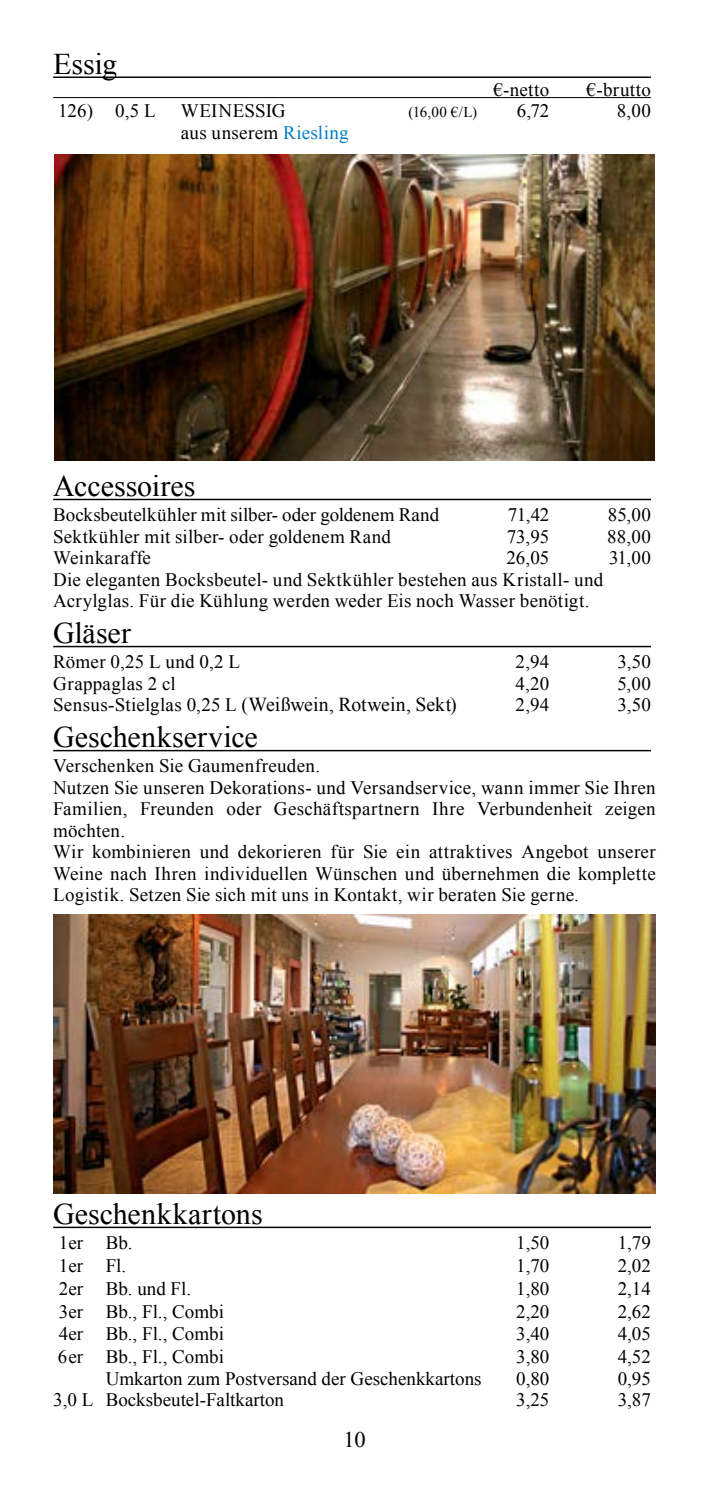
<style>
.page{position:relative;width:709px;height:1489px;background:#fff}
.page>*{position:absolute;margin:0;border:0;box-sizing:border-box;transform-origin:0 0}
.t1{font:30px "Times New Roman";color:#000}
.t2{font:22.25px "Times New Roman";color:#000}
.t3{font:19.75px "Times New Roman";color:#000}
.t4{font:19px/21.5px "Times New Roman";letter-spacing:.01em;color:#000}
.t5{font:15px "Times New Roman";color:#000}
.s1{color:#007dc5}
.s2{font-size:19px}
</style>
<div class="page">
<hr style="left:53px;top:76px;width:598px;height:2px;background:#000">
<hr style="left:53px;top:97px;width:598px;height:1px;background:#000">
<hr style="left:53px;top:498px;width:598px;height:2px;background:#000">
<hr style="left:53px;top:645px;width:598px;height:2px;background:#000">
<hr style="left:53px;top:749px;width:598px;height:2px;background:#000">
<hr style="left:53px;top:1226px;width:598px;height:1px;background:#000">
<img style="left:53px;top:914px;width:602px;height:279px">
<img style="left:54px;top:154px;width:601px;height:306px">
<h1 class="t1" style="left:53px;top:44px;width:65px">Essig</h1>
<p class="t4" style="left:493px;top:78px;width:57px">€-netto</p>
<p class="t4" style="left:586px;top:78px;width:66px">€-brutto</p>
<p class="t4" style="left:58px;top:100px;width:99px">126) 0,5 L</p>
<p class="t4" style="left:181px;top:100px;width:106px">WEINESSIG</p>
<p class="t5" style="left:408px;top:102px;width:70px">(16,00 €/L)</p>
<p class="t4" style="left:517px;top:100px;width:34px">6,72</p>
<p class="t4" style="left:617px;top:100px;width:36px">8,00</p>
<p class="t4" style="left:181px;top:121px;width:169px">aus unserem <span class="s1">Riesling</span></p>
<h1 class="t1" style="left:53px;top:466px;width:144px">Accessoires</h1>
<p class="t4" style="left:53px;top:504px;width:387px">Bocksbeutelkühler mit silber- oder goldenem Rand</p>
<p class="t4" style="left:508px;top:504px;width:43px">71,42</p>
<p class="t4" style="left:608px;top:504px;width:44px">85,00</p>
<p class="t4" style="left:53px;top:525px;width:339px">Sektkühler mit silber- oder goldenem Rand</p>
<p class="t4" style="left:507px;top:525px;width:44px">73,95</p>
<p class="t4" style="left:607px;top:525px;width:45px">88,00</p>
<p class="t4" style="left:53px;top:547px;width:99px">Weinkaraffe</p>
<p class="t4" style="left:506px;top:547px;width:45px">26,05</p>
<p class="t4" style="left:609px;top:547px;width:43px">31,00</p>
<p class="t4" style="left:53px;top:568px;width:552px">Die eleganten Bocksbeutel- und Sektkühler bestehen aus Kristall- und<br>Acrylglas. Für die Kühlung werden weder Eis noch Wasser benötigt.</p>
<h1 class="t1" style="left:53px;top:613px;width:79px">Gläser</h1>
<p class="t4" style="left:53px;top:651px;width:188px">Römer 0,25 L und 0,2 L</p>
<p class="t4" style="left:515px;top:651px;width:36px">2,94</p>
<p class="t4" style="left:617px;top:651px;width:35px">3,50</p>
<p class="t4" style="left:53px;top:672px;width:124px">Grappaglas 2 cl</p>
<p class="t4" style="left:515px;top:672px;width:35px">4,20</p>
<p class="t4" style="left:617px;top:672px;width:35px">5,00</p>
<p class="t3" style="left:53px;top:691px;width:405px"><span class="s2">Sensus-Stielglas 0,25 L</span> (Weißwein, Rotwein, Sekt)</p>
<p class="t4" style="left:515px;top:694px;width:36px">2,94</p>
<p class="t4" style="left:617px;top:694px;width:35px">3,50</p>
<h1 class="t1" style="left:53px;top:717px;width:206px">Geschenkservice</h1>
<p class="t4" style="left:53px;top:755px;width:604px">Verschenken Sie Gaumenfreuden.<br>Nutzen Sie unseren Dekorations- und Versandservice, wann immer Sie Ihren Familien, Freunden oder Geschäftspartnern Ihre Verbundenheit zeigen möchten.<br>Wir kombinieren und dekorieren für Sie ein attraktives Angebot unserer Weine nach Ihren individuellen Wünschen und übernehmen die komplette Logistik. Setzen Sie sich mit uns in Kontakt, wir beraten Sie gerne.</p>
<h1 class="t1" style="left:53px;top:1193px;width:211px">Geschenkkartons</h1>
<p class="t4" style="left:59px;top:1231px;width:75px">1er Bb.</p>
<p class="t4" style="left:516px;top:1231px;width:35px">1,50</p>
<p class="t4" style="left:617px;top:1231px;width:35px">1,79</p>
<p class="t4" style="left:59px;top:1254px;width:69px">1er Fl.</p>
<p class="t4" style="left:516px;top:1254px;width:35px">1,70</p>
<p class="t4" style="left:617px;top:1254px;width:35px">2,02</p>
<p class="t4" style="left:59px;top:1277px;width:134px">2er Bb. und Fl.</p>
<p class="t4" style="left:516px;top:1277px;width:35px">1,80</p>
<p class="t4" style="left:617px;top:1277px;width:35px">2,14</p>
<p class="t4" style="left:59px;top:1299px;width:167px">3er Bb., Fl., Combi</p>
<p class="t4" style="left:516px;top:1299px;width:35px">2,20</p>
<p class="t4" style="left:617px;top:1299px;width:35px">2,62</p>
<p class="t4" style="left:59px;top:1322px;width:167px">4er Bb., Fl., Combi</p>
<p class="t4" style="left:516px;top:1322px;width:35px">3,40</p>
<p class="t4" style="left:617px;top:1322px;width:35px">4,05</p>
<p class="t4" style="left:58px;top:1345px;width:168px">6er Bb., Fl., Combi</p>
<p class="t4" style="left:516px;top:1345px;width:35px">3,80</p>
<p class="t4" style="left:617px;top:1345px;width:35px">4,52</p>
<p class="t4" style="left:106px;top:1367px;width:377px">Umkarton zum Postversand der Geschenkkartons</p>
<p class="t4" style="left:516px;top:1367px;width:35px">0,80</p>
<p class="t4" style="left:617px;top:1367px;width:35px">0,95</p>
<p class="t4" style="left:53px;top:1388px;width:232px">3,0 L Bocksbeutel-Faltkarton</p>
<p class="t4" style="left:516px;top:1388px;width:35px">3,25</p>
<p class="t4" style="left:617px;top:1388px;width:35px">3,87</p>
<p class="t2" style="left:343px;top:1424px;width:24px">10</p>
</div>
